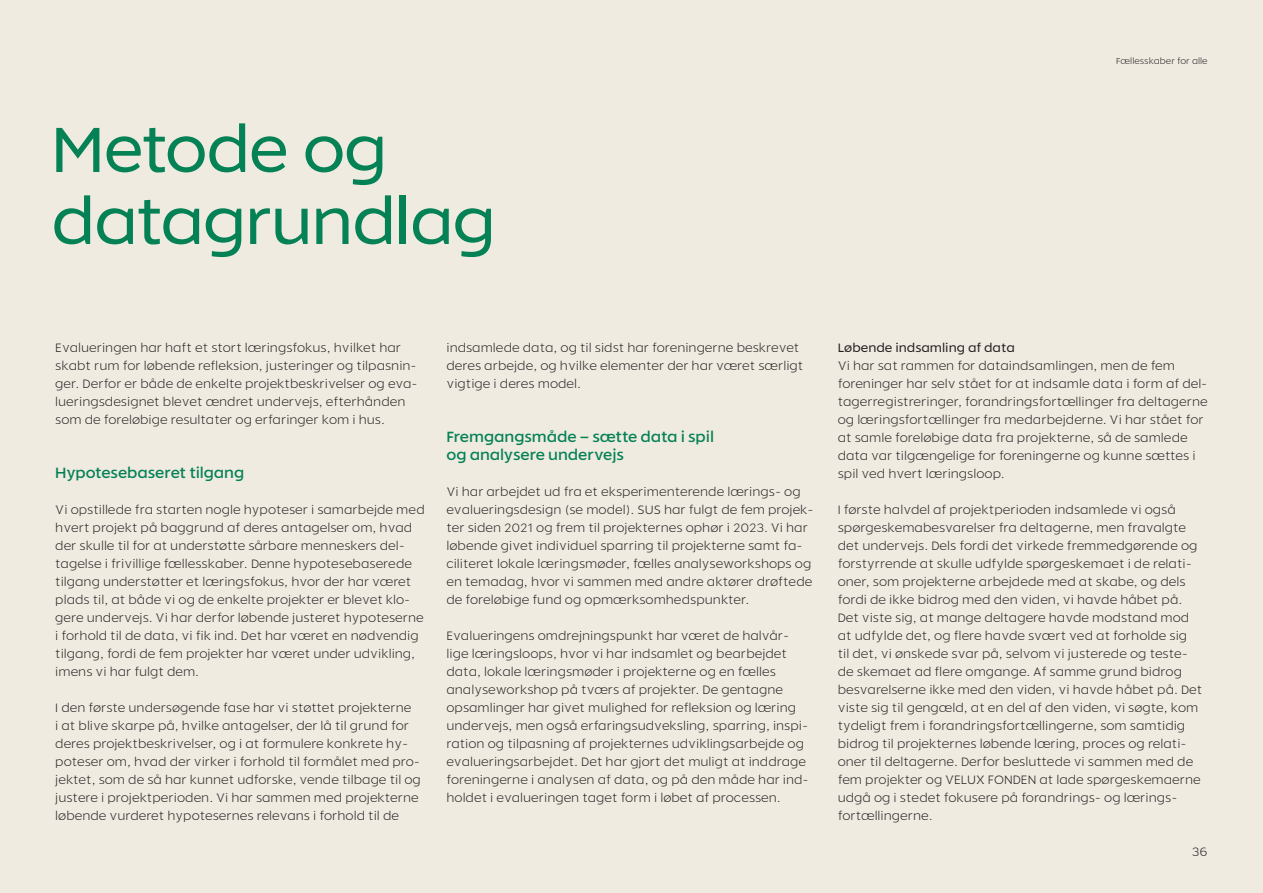
<style>
.page{position:relative;width:1263px;height:893px;background:#f0ebe1}
.page>*{position:absolute;margin:0;border:0;box-sizing:border-box;transform-origin:0 0}
.rubrik1{font:63px/72px "Rodia";letter-spacing:-.025em;color:#048155}
.mellemrubrik_stor{font:500 14.7px/18px "Rodia";letter-spacing:-.005em;color:#048155}
.brødtxt{font:300 12px/18px "Rodia";color:#231f20}
.mellemrubrik_lille{font:12px "Rodia";color:#231f20}
.t1{font:300 8.55px "Rodia";color:#231f20}
</style>
<div class="page">
<p class="rubrik1" style="left:51px;top:115px;width:447px">Metode og datagrundlag</p>
<p class="t1" style="left:1116px;top:56px;width:93px">Fællesskaber for alle</p>
<p class="brødtxt" style="left:55px;top:339px;width:364px">Evalueringen har haft et stort læringsfokus, hvilket har skabt rum for løbende refleksion, justeringer og tilpasnin&shy;ger. Derfor er både de enkelte projektbeskrivelser og eva&shy;lueringsdesignet blevet ændret undervejs, efterhånden som de foreløbige resultater og erfaringer kom i hus.</p>
<p class="mellemrubrik_stor" style="left:55px;top:464px;width:190px">Hypotesebaseret tilgang</p>
<p class="brødtxt" style="left:55px;top:501px;width:371px">Vi opstillede fra starten nogle hypoteser i samarbejde med hvert projekt på baggrund af deres antagelser om, hvad der skulle til for at understøtte sårbare menneskers del&shy;tagelse i frivillige fællesskaber. Denne hypotesebaserede tilgang understøtter et læringsfokus, hvor der har været plads til, at både vi og de enkelte projekter er blevet klo&shy;gere undervejs. Vi har derfor løbende justeret hypoteserne i forhold til de data, vi fik ind. Det har været en nødvendig tilgang, fordi de fem projekter har været under udvikling, imens vi har fulgt dem.</p>
<p class="brødtxt" style="left:55px;top:699px;width:367px">I den første undersøgende fase har vi støttet projekterne<br>i at blive skarpe på, hvilke antagelser, der lå til grund for deres projektbeskrivelser, og i at formulere konkrete hy&shy;poteser om, hvad der virker i forhold til formålet med pro&shy;jektet, som de så har kunnet udforske, vende tilbage til og justere i projektperioden. Vi har sammen med projekterne løbende vurderet hypotesernes relevans i forhold til de</p>
<p class="brødtxt" style="left:446px;top:339px;width:358px">indsamlede data, og til sidst har foreningerne beskrevet deres arbejde, og hvilke elementer der har været særligt vigtige i deres model.</p>
<p class="mellemrubrik_stor" style="left:446px;top:428px;width:269px">Fremgangsmåde – sætte data i spil og analysere undervejs</p>
<p class="brødtxt" style="left:446px;top:483px;width:369px">Vi har arbejdet ud fra et eksperimenterende lærings- og evalueringsdesign (se model). SUS har fulgt de fem projek&shy;ter siden 2021 og frem til projekternes ophør i 2023. Vi har løbende givet individuel sparring til projekterne samt fa&shy;ciliteret lokale læringsmøder, fælles analyseworkshops og en temadag, hvor vi sammen med andre aktører drøftede de foreløbige fund og opmærksomhedspunkter.</p>
<p class="brødtxt" style="left:446px;top:627px;width:364px">Evalueringens omdrejningspunkt har været de halvår&shy;lige læringsloops, hvor vi har indsamlet og bearbejdet data, lokale læringsmøder i projekterne og en fælles analyseworkshop på tværs af projekter. De gentagne opsamlinger har givet mulighed for refleksion og læring undervejs, men også erfaringsudveksling, sparring, inspi&shy;ration og tilpasning af projekternes udviklingsarbejde og evalueringsarbejdet. Det har gjort det muligt at inddrage foreningerne i analysen af data, og på den måde har ind&shy;holdet i evalueringen taget form i løbet af processen.</p>
<p class="mellemrubrik_lille" style="left:838px;top:341px;width:179px">Løbende indsamling af data</p>
<p class="brødtxt" style="left:838px;top:357px;width:371px">Vi har sat rammen for dataindsamlingen, men de fem foreninger har selv stået for at indsamle data i form af del&shy;tagerregistreringer, forandringsfortællinger fra deltagerne og læringsfortællinger fra medarbejderne. Vi har stået for at samle foreløbige data fra projekterne, så de samlede data var tilgængelige for foreningerne og kunne sættes i spil ved hvert læringsloop.</p>
<p class="brødtxt" style="left:838px;top:501px;width:366px">I første halvdel af projektperioden indsamlede vi også spørgeskemabesvarelser fra deltagerne, men fravalgte det undervejs. Dels fordi det virkede fremmedgørende og forstyrrende at skulle udfylde spørgeskemaet i de relati&shy;oner, som projekterne arbejdede med at skabe, og dels fordi de ikke bidrog med den viden, vi havde håbet på.<br>Det viste sig, at mange deltagere havde modstand mod at udfylde det, og flere havde svært ved at forholde sig<br>til det, vi ønskede svar på, selvom vi justerede og teste&shy;de skemaet ad flere omgange. Af samme grund bidrog besvarelserne ikke med den viden, vi havde håbet på. Det viste sig til gengæld, at en del af den viden, vi søgte, kom tydeligt frem i forandringsfortællingerne, som samtidig bidrog til projekternes løbende læring, proces og relati&shy;oner til deltagerne. Derfor besluttede vi sammen med de fem projekter og VELUX FONDEN at lade spørgeskemaerne udgå og i stedet fokusere på forandrings- og lærings&shy;fortællingerne.</p>
<p class="brødtxt" style="left:1192px;top:843px;width:17px">36</p>
</div>
